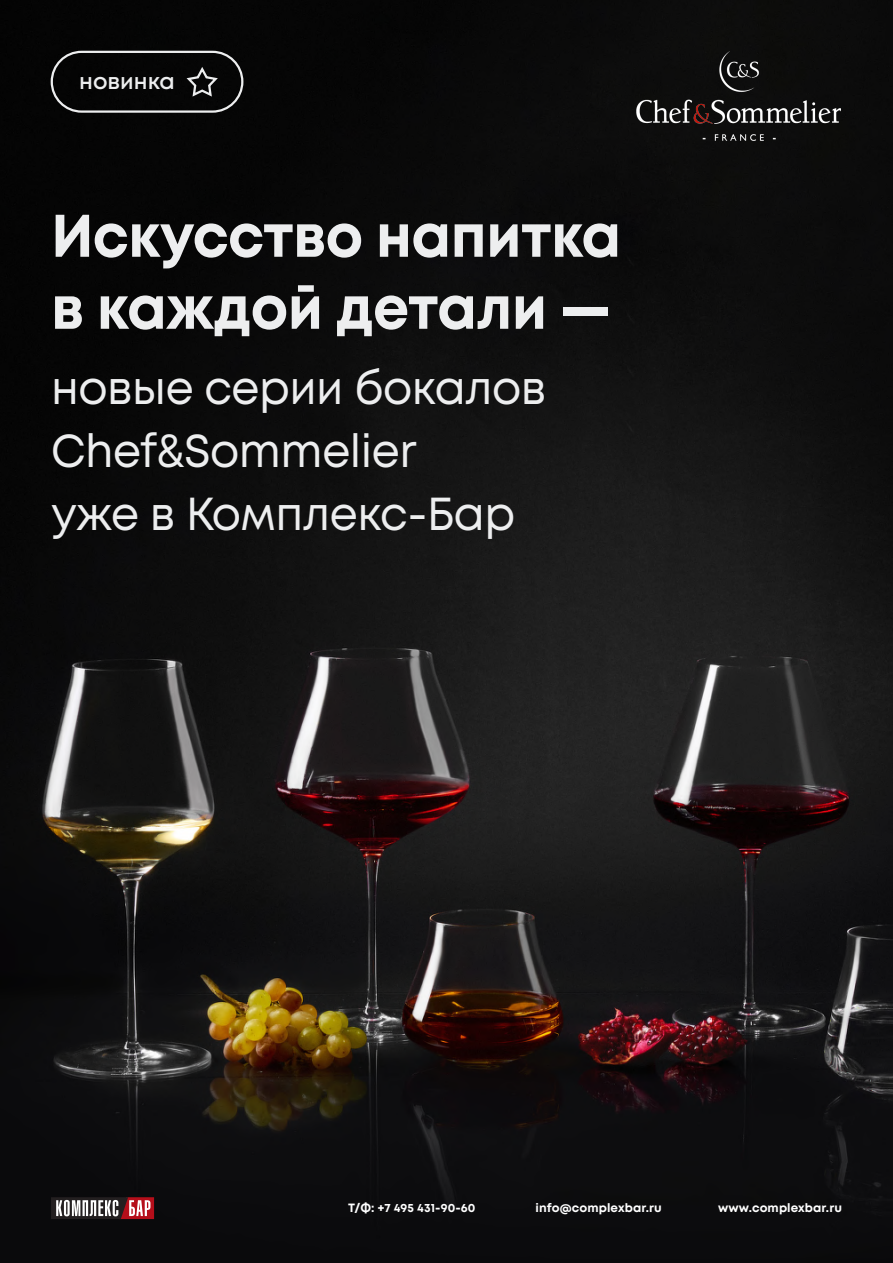
<style>
.page{position:relative;width:893px;height:1263px;background:#fff}
.page>*{position:absolute;margin:0;border:0;box-sizing:border-box;transform-origin:0 0}
.t1{font:700 60px/72px "Mont";letter-spacing:-.01em;color:#edeeef;scale:.96 1}
.t2{font:46.2px/63px "Mont";letter-spacing:-.01em;color:#edeeef;scale:.96 1}
.t3{font:600 22.05px "Mont";color:#edeeef}
.permetry_table2{font:700 12px "Mont";letter-spacing:.01em;color:#fff}
</style>
<div class="page">
<img style="left:0;top:0;width:893px;height:1263px">
<svg style="left:51px;top:1197px;width:103px;height:22px"></svg>
<div style="left:51px;top:51px;width:192px;height:62px;border:2px solid #edeeef;border-radius:30px"></div>
<svg style="left:184px;top:66px;width:36px;height:32px"></svg>
<img style="left:637px;top:51px;width:204px;height:89px">
<p class="t3" style="left:79px;top:67px;width:97px">новинка</p>
<p class="t1" style="left:51px;top:200px;width:595px">Искусство напитка в каждой детали —</p>
<p class="t2" style="left:51px;top:356px;width:518px">новые серии бокалов<br>Chef&amp;Sommelier<br>уже в Комплекс-Бар</p>
<p class="permetry_table2" style="left:348px;top:1200px;width:129px">Т/Ф: +7 495 431-90-60</p>
<p class="permetry_table2" style="left:535px;top:1200px;width:128px">info@complexbar.ru</p>
<p class="permetry_table2" style="left:718px;top:1200px;width:125px">www.complexbar.ru</p>
</div>
